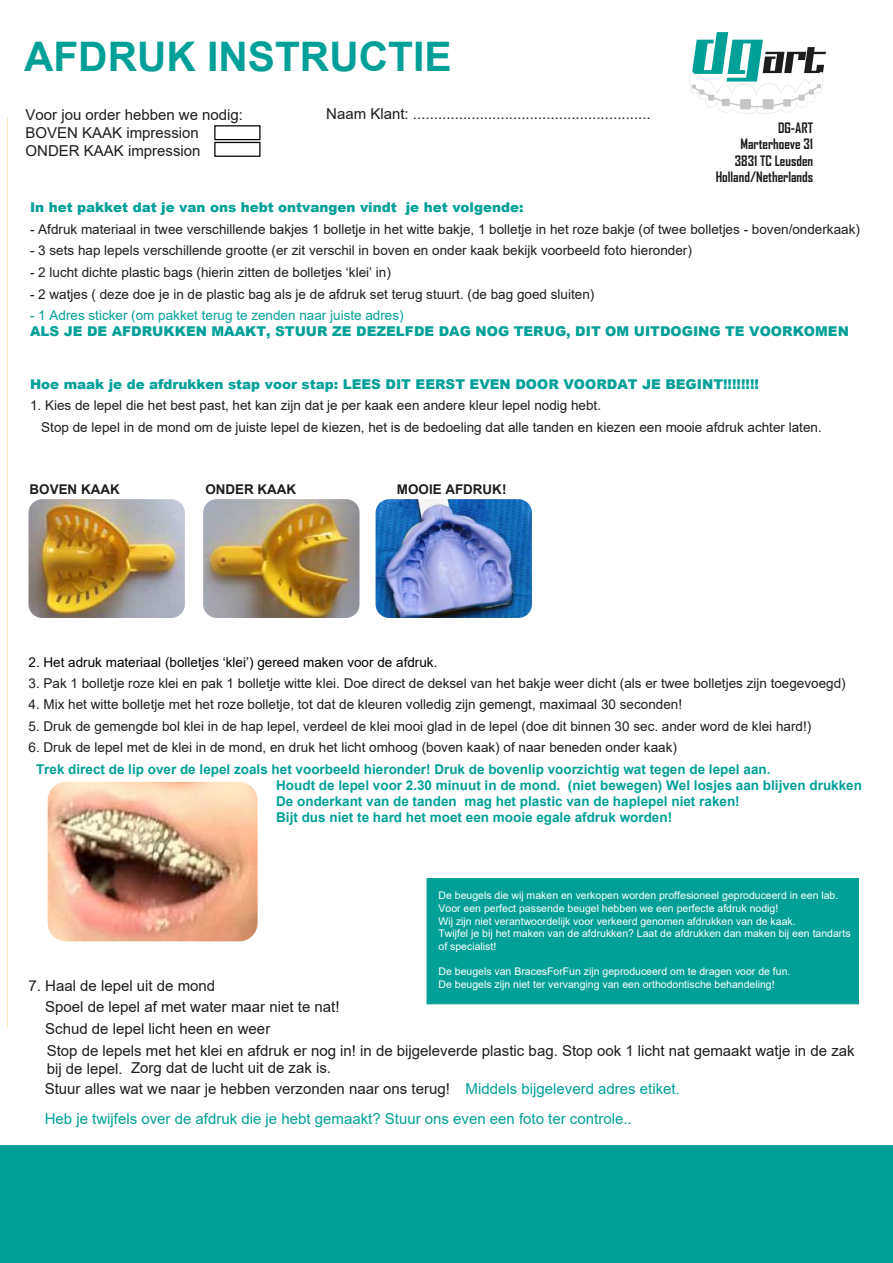
<style>
.page{position:relative;width:893px;height:1263px;background:#fff}
.page>*{position:absolute;margin:0;border:0;box-sizing:border-box;transform-origin:0 0}
.t1{font:700 40.65px "Arial";color:#00a099}
.t2{font:15px/21.6px "Arial";color:#1d1d1b}
.t3{font:15px/30.3px "Arial";color:#00a099}
.t4{font:700 13.8px/16.5px "Agency FB";color:#1d1d1b;text-align:right}
.t5{font:13.5px/21.6px "Arial";color:#1d1d1b}
.t6{font:700 13.5px/16.2px "Arial";color:#00a099}
.t7{font:900 13.5px "Arial";color:#00a099}
.t8{font:13.5px "Arial";color:#000}
.t9{font:13.5px "Arial";color:#00a099}
.t10{font:700 13.35px "Arial";color:#1d1d1b}
.t11{font:10.5px/12.6px "Arial";color:#fff}
</style>
<div class="page">
<svg style="left:689px;top:32px;width:137px;height:82px"></svg>
<img style="left:29px;top:499px;width:156px;height:119px">
<img style="left:48px;top:782px;width:210px;height:159px">
<img style="left:203px;top:499px;width:156px;height:119px">
<div style="left:214px;top:125px;width:46px;height:15px;border:1px solid #000"></div>
<div style="left:214px;top:142px;width:46px;height:15px;border:1px solid #000"></div>
<div style="left:427px;top:878px;width:432px;height:126px;background:#00a099;border:1px solid #00a099"></div>
<div style="left:0;top:1145px;width:893px;height:118px;background:#00a099"></div>
<img style="left:376px;top:499px;width:156px;height:119px">
<h1 class="t1" style="left:24px;top:28px;width:429px">AFDRUK INSTRUCTIE</h1>
<p class="t2" style="left:26px;top:106px;width:219px;line-height:18px">Voor jou order hebben we nodig:<br>BOVEN KAAK impression<br>ONDER KAAK impression</p>
<p class="t2" style="left:326px;top:103px;width:326px">Naam Klant: .........................................................</p>
<p class="t4" style="left:716px;top:119px;width:99px">DG-ART<br>Marterhoeve 31<br>3831 TC Leusden<br>Holland/Netherlands</p>
<p class="t7" style="left:30px;top:197px;width:495px">In het pakket dat je van ons hebt ontvangen vindt je het volgende:</p>
<p class="t5" style="left:30px;top:218px;width:831px">- Afdruk materiaal in twee verschillende bakjes 1 bolletje in het witte bakje, 1 bolletje in het roze bakje (of twee bolletjes - boven/onderkaak)</p>
<p class="t5" style="left:30px;top:240px;width:663px">- 3 sets hap lepels verschillende grootte (er zit verschil in boven en onder kaak bekijk voorbeeld foto hieronder)</p>
<p class="t5" style="left:30px;top:261px;width:362px">- 2 lucht dichte plastic bags (hierin zitten de bolletjes ‘klei’ in)</p>
<p class="t5" style="left:30px;top:283px;width:566px">- 2 watjes ( deze doe je in de plastic bag als je de afdruk set terug stuurt. (de bag goed sluiten)</p>
<p class="t9" style="left:30px;top:306px;width:375px">- 1 Adres sticker (om pakket terug te zenden naar juiste adres)</p>
<p class="t7" style="left:30px;top:322px;width:820px">ALS JE DE AFDRUKKEN MAAKT, STUUR ZE DEZELFDE DAG NOG TERUG, DIT OM UITDOGING TE VOORKOMEN</p>
<p class="t7" style="left:30px;top:374px;width:730px">Hoe maak je de afdrukken stap voor stap: LEES DIT EERST EVEN DOOR VOORDAT JE BEGINT!!!!!!!!</p>
<p class="t5" style="left:41px;top:394px;width:782px;text-indent:-11px">1. Kies de lepel die het best past, het kan zijn dat je per kaak een andere kleur lepel nodig hebt.<br>Stop de lepel in de mond om de juiste lepel de kiezen, het is de bedoeling dat alle tanden en kiezen een mooie afdruk achter laten.</p>
<p class="t10" style="left:30px;top:480px;width:92px">BOVEN KAAK</p>
<p class="t10" style="left:205px;top:480px;width:92px">ONDER KAAK</p>
<p class="t10" style="left:397px;top:480px;width:111px">MOOIE AFDRUK!</p>
<p class="t8" style="left:29px;top:653px;width:410px">2. Het adruk materiaal (bolletjes ‘klei’) gereed maken voor de afdruk.</p>
<p class="t5" style="left:29px;top:673px;width:819px">3. Pak 1 bolletje roze klei en pak 1 bolletje witte klei. Doe direct de deksel van het bakje weer dicht (als er twee bolletjes zijn toegevoegd)</p>
<p class="t5" style="left:29px;top:693px;width:655px">4. Mix het witte bolletje met het roze bolletje, tot dat de kleuren volledig zijn gemengt, maximaal 30 seconden!</p>
<p class="t5" style="left:29px;top:715px;width:784px">5. Druk de gemengde bol klei in de hap lepel, verdeel de klei mooi glad in de lepel (doe dit binnen 30 sec. ander word de klei hard!)</p>
<p class="t5" style="left:29px;top:736px;width:650px">6. Druk de lepel met de klei in de mond, en druk het licht omhoog (boven kaak) of naar beneden onder kaak)</p>
<p class="t6" style="left:276px;top:761px;width:587px;text-indent:-240px">Trek direct de lip over de lepel zoals het voorbeeld hieronder! Druk de bovenlip voorzichtig wat tegen de lepel aan.<br>Houdt de lepel voor 2.30 minuut in de mond. (niet bewegen) Wel losjes aan blijven drukken De onderkant van de tanden mag het plastic van de haplepel niet raken!<br>Bijt dus niet te hard het moet een mooie egale afdruk worden!</p>
<p class="t11" style="left:439px;top:889px;width:414px">De beugels die wij maken en verkopen worden proffesioneel geproduceerd in een lab.<br>Voor een perfect passende beugel hebben we een perfecte afdruk nodig!<br>Wij zijn niet verantwoordelijk voor verkeerd genomen afdrukken van de kaak.<br>Twijfel je bij het maken van de afdrukken? Laat de afdrukken dan maken bij een tandarts of specialist!</p>
<p class="t11" style="left:439px;top:965px;width:353px">De beugels van BracesForFun zijn geproduceerd om te dragen voor de fun.<br>De beugels zijn niet ter vervanging van een orthodontische behandeling!</p>
<p class="t2" style="left:45px;top:974px;width:811px;text-indent:-17px">7. Haal de lepel uit de mond<br>Spoel de lepel af met water maar niet te nat!<br>Schud de lepel licht heen en weer<br>Stop de lepels met het klei en afdruk er nog in! in de bijgeleverde plastic bag. Stop ook 1 licht nat gemaakt watje in de zak</p>
<p class="t2" style="left:45px;top:1058px;width:407px;line-height:20.1px">bij de lepel.<br>Stuur alles wat we naar je hebben verzonden naar ons terug!</p>
<p class="t2" style="left:131px;top:1056px;width:202px">Zorg dat de lucht uit de zak is.</p>
<p class="t3" style="left:45px;top:1073px;width:637px;text-indent:421px">Middels bijgeleverd adres etiket.<br>Heb je twijfels over de afdruk die je hebt gemaakt? Stuur ons even een foto ter controle..</p>
</div>
